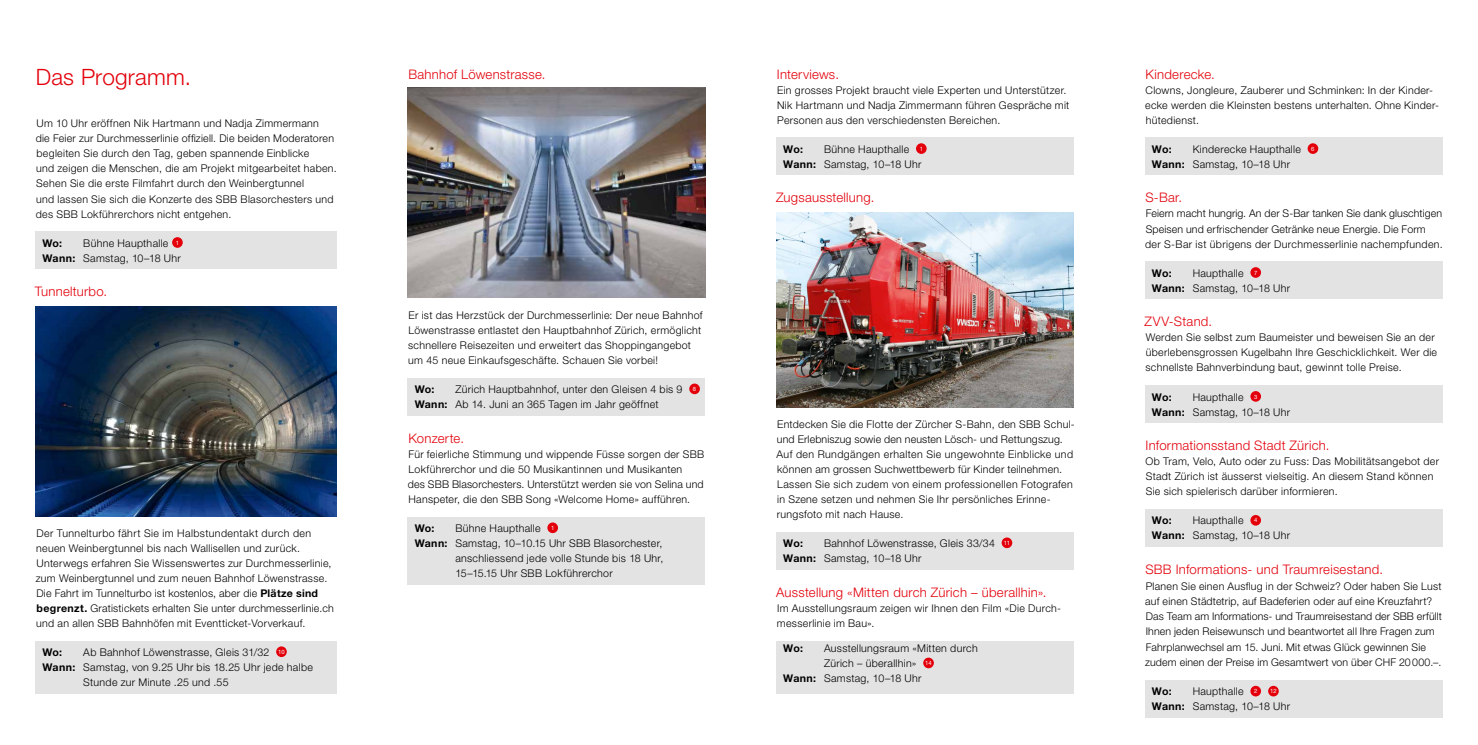
<style>
.page{position:relative;width:1478px;height:745px;background:#fff}
.page>*{position:absolute;margin:0;border:0;box-sizing:border-box;transform-origin:0 0}
.t1{font:300 22.5px "Helvetica Neue LT Std";letter-spacing:.01em;color:#e3000b}
.t2{font:300 13.12px "Helvetica Neue LT Std";letter-spacing:.02em;color:#e3000b}
.t3{font:300 10.62px/15px "Helvetica Neue LT Std";letter-spacing:.025em;color:#000}
.t4{font:700 10.62px "Helvetica Neue LT Std";letter-spacing:.005em;color:#000}
.s1{font-weight:700}
</style>
<div class="page">
<img style="left:35px;top:306px;width:302px;height:210px">
<img style="left:407px;top:87px;width:298px;height:210px">
<img style="left:776px;top:212px;width:298px;height:195px">
<div style="left:35px;top:231px;width:302px;height:38px;background:#e3e3e3"></div>
<div style="left:172px;top:237px;width:11px;height:11px;background:#e3000b;border-radius:50%"></div>
<div style="left:35px;top:640px;width:302px;height:53px;background:#e3e3e3"></div>
<div style="left:276px;top:646px;width:11px;height:10px;background:#e3000b;border-radius:50%"></div>
<div style="left:407px;top:377px;width:298px;height:38px;background:#e3e3e3"></div>
<div style="left:689px;top:383px;width:11px;height:11px;background:#e3000b;border-radius:50%"></div>
<div style="left:407px;top:516px;width:298px;height:68px;background:#e3e3e3"></div>
<div style="left:547px;top:522px;width:11px;height:10px;background:#e3000b;border-radius:50%"></div>
<div style="left:776px;top:137px;width:298px;height:38px;background:#e3e3e3"></div>
<div style="left:916px;top:143px;width:10px;height:11px;background:#e3000b;border-radius:50%"></div>
<div style="left:776px;top:531px;width:298px;height:38px;background:#e3e3e3"></div>
<div style="left:1001px;top:537px;width:11px;height:10px;background:#e3000b;border-radius:50%"></div>
<div style="left:776px;top:640px;width:298px;height:53px;background:#e3e3e3"></div>
<div style="left:923px;top:657px;width:11px;height:10px;background:#e3000b;border-radius:50%"></div>
<div style="left:1144px;top:137px;width:298px;height:38px;background:#e3e3e3"></div>
<div style="left:1307px;top:143px;width:11px;height:11px;background:#e3000b;border-radius:50%"></div>
<div style="left:1144px;top:261px;width:298px;height:38px;background:#e3e3e3"></div>
<div style="left:1250px;top:267px;width:11px;height:10px;background:#e3000b;border-radius:50%"></div>
<div style="left:1144px;top:385px;width:298px;height:38px;background:#e3e3e3"></div>
<div style="left:1250px;top:391px;width:11px;height:10px;background:#e3000b;border-radius:50%"></div>
<div style="left:1144px;top:509px;width:298px;height:37px;background:#e3e3e3"></div>
<div style="left:1250px;top:514px;width:11px;height:11px;background:#e3000b;border-radius:50%"></div>
<div style="left:1144px;top:679px;width:298px;height:38px;background:#e3e3e3"></div>
<div style="left:1250px;top:685px;width:11px;height:11px;background:#e3000b;border-radius:50%"></div>
<div style="left:1268px;top:685px;width:10px;height:11px;background:#e3000b;border-radius:50%"></div>
<h1 class="t1" style="left:36px;top:63px;width:157px">Das Programm.</h1>
<p class="t3" style="left:36px;top:116px;width:302px">Um 10 Uhr eröffnen Nik Hartmann und Nadja Zimmermann<br>die Feier zur Durchmesserlinie offiziell. Die beiden Moderatoren begleiten Sie durch den Tag, geben spannende Einblicke<br>und zeigen die Menschen, die am Projekt mitgearbeitet haben.<br>Sehen Sie die erste Filmfahrt durch den Weinbergtunnel<br>und lassen Sie sich die Konzerte des SBB Blasorchesters und des SBB Lokführerchors nicht entgehen.</p>
<p class="t4" style="left:43px;top:236px;width:21px">Wo:</p>
<p class="t3" style="left:43px;top:235px;width:140px;text-align:right">Bühne Haupthalle <sup>1<br></sup><span class="s1">Wann:</span> Samstag, 10–18 Uhr</p>
<p class="t2" style="left:35px;top:283px;width:74px">Tunnelturbo.</p>
<p class="t3" style="left:36px;top:525px;width:299px">Der Tunnelturbo fährt Sie im Halbstundentakt durch den neuen Weinbergtunnel bis nach Wallisellen und zurück.<br>Unterwegs erfahren Sie Wissenswertes zur Durchmesserlinie, zum Weinbergtunnel und zum neuen Bahnhof Löwenstrasse.<br>Die Fahrt im Tunnelturbo ist kostenlos, aber die <span class="s1">Plätze sind begrenzt.</span> Gratistickets erhalten Sie unter durchmesserlinie.ch und an allen SBB Bahnhöfen mit Eventticket-Vorverkauf.</p>
<p class="t4" style="left:43px;top:645px;width:21px">Wo:</p>
<p class="t3" style="left:83px;top:644px;width:203px">Ab Bahnhof Löwenstrasse, Gleis 31/32 <sup>10</sup></p>
<p class="t3" style="left:43px;top:659px;width:272px"><span class="s1">Wann:</span> Samstag, von 9.25 Uhr bis 18.25 Uhr jede halbe</p>
<p class="t3" style="left:83px;top:674px;width:147px">Stunde zur Minute .25 und .55</p>
<p class="t2" style="left:408px;top:66px;width:139px">Bahnhof Löwenstrasse.</p>
<p class="t3" style="left:408px;top:307px;width:296px">Er ist das Herzstück der Durchmesserlinie: Der neue Bahnhof Löwenstrasse entlastet den Hauptbahnhof Zürich, ermöglicht schnellere Reisezeiten und erweitert das Shoppingangebot um 45 neue Einkaufsgeschäfte. Schauen Sie vorbei!</p>
<p class="t4" style="left:415px;top:382px;width:21px">Wo:</p>
<p class="t3" style="left:415px;top:381px;width:283px;text-indent:41px">Zürich Hauptbahnhof, unter den Gleisen 4 bis 9 <sup>8<br></sup><span class="s1">Wann:</span> Ab 14. Juni an 365 Tagen im Jahr geöffnet</p>
<p class="t2" style="left:408px;top:430px;width:57px">Konzerte.</p>
<p class="t3" style="left:408px;top:446px;width:298px">Für feierliche Stimmung und wippende Füsse sorgen der SBB Lokführerchor und die 50 Musikantinnen und Musikanten<br>des SBB Blasorchesters. Unterstützt werden sie von Selina und Hanspeter, die den SBB Song «Welcome Home» aufführen.</p>
<p class="t4" style="left:415px;top:521px;width:21px">Wo:</p>
<p class="t3" style="left:455px;top:520px;width:100px">Bühne Haupthalle <sup>1</sup></p>
<p class="t3" style="left:415px;top:535px;width:249px"><span class="s1">Wann:</span> Samstag, 10–10.15 Uhr SBB Blasorchester,</p>
<p class="t3" style="left:455px;top:550px;width:209px">anschliessend jede volle Stunde bis 18 Uhr,</p>
<p class="t3" style="left:455px;top:565px;width:159px">15–15.15 Uhr SBB Lokführerchor</p>
<p class="t2" style="left:777px;top:66px;width:64px">Interviews.</p>
<p class="t3" style="left:777px;top:82px;width:294px">Ein grosses Projekt braucht viele Experten und Unterstützer.<br>Nik Hartmann und Nadja Zimmermann führen Gespräche mit<br>Personen aus den verschiedensten Bereichen.</p>
<p class="t4" style="left:783px;top:142px;width:21px">Wo:</p>
<p class="t3" style="left:783px;top:141px;width:141px;text-align:right">Bühne Haupthalle <sup>1<br></sup><span class="s1">Wann:</span> Samstag, 10–18 Uhr</p>
<p class="t2" style="left:776px;top:190px;width:100px">Zugsausstellung.</p>
<p class="t3" style="left:776px;top:416px;width:300px">Entdecken Sie die Flotte der Zürcher S-Bahn, den SBB Schul&shy;und Erlebniszug sowie den neusten Lösch- und Rettungszug.<br>Auf den Rundgängen erhalten Sie ungewohnte Einblicke und können am grossen Suchwettbewerb für Kinder teilnehmen.<br>Lassen Sie sich zudem von einem professionellen Fotografen in Szene setzen und nehmen Sie Ihr persönliches Erinne&shy;rungsfoto mit nach Hause.</p>
<p class="t4" style="left:783px;top:536px;width:21px">Wo:</p>
<p class="t3" style="left:783px;top:535px;width:228px;text-indent:41px">Bahnhof Löwenstrasse, Gleis 33/34 <sup>11<br></sup><span class="s1">Wann:</span> Samstag, 10–18 Uhr</p>
<p class="t2" style="left:776px;top:583px;width:272px">Ausstellung «Mitten durch Zürich – überallhin».</p>
<p class="t3" style="left:777px;top:599px;width:286px">Im Ausstellungsraum zeigen wir Ihnen den Film «Die Durch&shy;messerlinie im Bau».</p>
<p class="t4" style="left:783px;top:641px;width:21px">Wo:</p>
<p class="t3" style="left:824px;top:640px;width:155px">Ausstellungsraum «Mitten durch</p>
<p class="t3" style="left:824px;top:655px;width:109px">Zürich – überallhin» <sup>14</sup></p>
<p class="t3" style="left:783px;top:670px;width:140px"><span class="s1">Wann:</span> Samstag, 10–18 Uhr</p>
<p class="t2" style="left:1145px;top:66px;width:71px">Kinderecke.</p>
<p class="t3" style="left:1145px;top:82px;width:295px">Clowns, Jongleure, Zauberer und Schminken: In der Kinder&shy;ecke werden die Kleinsten bestens unterhalten. Ohne Kinder&shy;hütedienst.</p>
<p class="t4" style="left:1152px;top:142px;width:21px">Wo:</p>
<p class="t3" style="left:1152px;top:141px;width:164px;text-indent:41px">Kinderecke Haupthalle <sup>6<br></sup><span class="s1">Wann:</span> Samstag, 10–18 Uhr</p>
<p class="t2" style="left:1145px;top:190px;width:38px">S-Bar.</p>
<p class="t3" style="left:1145px;top:206px;width:299px">Feiern macht hungrig. An der S-Bar tanken Sie dank gluschtigen<br>Speisen und erfrischender Getränke neue Energie. Die Form der S-Bar ist übrigens der Durchmesserlinie nachempfunden.</p>
<p class="t4" style="left:1152px;top:266px;width:21px">Wo:</p>
<p class="t3" style="left:1152px;top:265px;width:140px;text-indent:41px">Haupthalle <sup>7<br></sup><span class="s1">Wann:</span> Samstag, 10–18 Uhr</p>
<p class="t2" style="left:1144px;top:313px;width:69px">ZVV-Stand.</p>
<p class="t3" style="left:1145px;top:329px;width:293px">Werden Sie selbst zum Baumeister und beweisen Sie an der überlebensgrossen Kugelbahn Ihre Geschicklichkeit. Wer die schnellste Bahnverbindung baut, gewinnt tolle Preise.</p>
<p class="t4" style="left:1152px;top:390px;width:21px">Wo:</p>
<p class="t3" style="left:1152px;top:389px;width:140px;text-indent:41px">Haupthalle <sup>3<br></sup><span class="s1">Wann:</span> Samstag, 10–18 Uhr</p>
<p class="t2" style="left:1145px;top:437px;width:185px">Informationsstand Stadt Zürich.</p>
<p class="t3" style="left:1145px;top:453px;width:295px">Ob Tram, Velo, Auto oder zu Fuss: Das Mobilitätsangebot der<br>Stadt Zürich ist äusserst vielseitig. An diesem Stand können<br>Sie sich spielerisch darüber informieren.</p>
<p class="t4" style="left:1152px;top:513px;width:21px">Wo:</p>
<p class="t3" style="left:1152px;top:512px;width:140px;text-indent:41px">Haupthalle <sup>4<br></sup><span class="s1">Wann:</span> Samstag, 10–18 Uhr</p>
<p class="t2" style="left:1145px;top:561px;width:239px">SBB Informations- und Traumreisestand.</p>
<p class="t3" style="left:1145px;top:577px;width:298px;line-height:15.4px">Planen Sie einen Ausflug in der Schweiz? Oder haben Sie Lust auf einen Städtetrip, auf Badeferien oder auf eine Kreuzfahrt?<br>Das Team am Informations- und Traumreisestand der SBB erfüllt Ihnen jeden Reisewunsch und beantwortet all Ihre Fragen zum Fahrplanwechsel am 15. Juni. Mit etwas Glück gewinnen Sie zudem einen der Preise im Gesamtwert von über CHF 20000.–.</p>
<p class="t4" style="left:1152px;top:684px;width:21px">Wo:</p>
<p class="t3" style="left:1152px;top:683px;width:140px;text-indent:41px">Haupthalle <sup>2</sup> <sup>12<br></sup><span class="s1">Wann:</span> Samstag, 10–18 Uhr</p>
</div>
